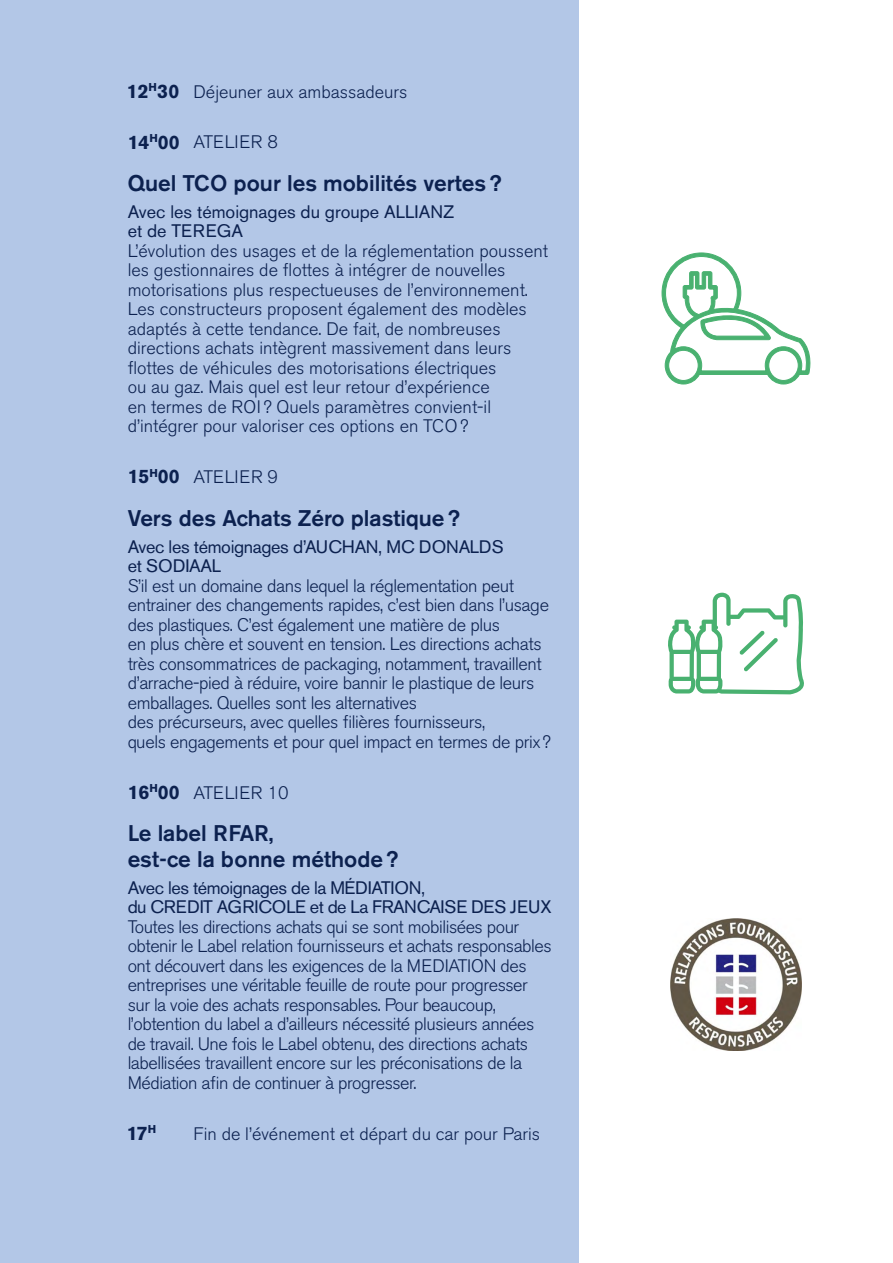
<style>
.page{position:relative;width:893px;height:1263px;background:#fff}
.page>*{position:absolute;margin:0;border:0;box-sizing:border-box;transform-origin:0 0}
.t1{font:500 22.5px/25.5px "Akzidenz Grotesk BE";color:#0c214f}
.t2{font:700 19.35px "Akzidenz Grotesk BE";color:#0c214f}
.t3{font:300 18px/19.5px "Akzidenz Grotesk BE";letter-spacing:-.02em;color:#0c214f}
.t4{font:300 18px/19.5px "Akzidenz Grotesk BE";color:#0c214f}
.t5{font:18px/19.5px "Akzidenz Grotesk BE";letter-spacing:-.01em;color:#0c214f}
.t6{font:300 18px "Akzidenz Grotesk BE";letter-spacing:.02em;color:#0c214f}
.s1{font-weight:700;font-size:19.35px}
</style>
<div class="page">
<div style="left:0;top:0;width:579px;height:1263px;background:#b3c7e7"></div>
<img style="left:670px;top:919px;width:132px;height:131px">
<svg style="left:668px;top:592px;width:136px;height:102px"></svg>
<svg style="left:661px;top:252px;width:150px;height:133px"></svg>
<p class="t4" style="left:127px;top:82px;width:282px"><span class="s1">12</span><sup>H</sup><span class="s1">30</span> Déjeuner aux ambassadeurs</p>
<p class="t2" style="left:128px;top:131px;width:54px">14<sup>H</sup>00</p>
<p class="t1" style="left:128px;top:171px;width:376px">Quel TCO pour les mobilités vertes?</p>
<p class="t5" style="left:128px;top:202px;width:328px">Avec les témoignages du groupe ALLIANZ et de TEREGA</p>
<p class="t4" style="left:128px;top:241px;width:422px">L’évolution des usages et de la réglementation poussent les gestionnaires de flottes à intégrer de nouvelles motorisations plus respectueuses de l’environnement.<br>Les constructeurs proposent également des modèles adaptés à cette tendance. De fait, de nombreuses directions achats intègrent massivement dans leurs flottes de véhicules des motorisations électriques<br>ou au gaz. Mais quel est leur retour d’expérience<br>en termes de ROI ? Quels paramètres convient-il d’intégrer pour valoriser ces options en TCO?</p>
<p class="t6" style="left:194px;top:132px;width:86px">ATELIER 8</p>
<p class="t2" style="left:128px;top:465px;width:54px">15<sup>H</sup>00</p>
<p class="t1" style="left:128px;top:505px;width:334px">Vers des Achats Zéro plastique?</p>
<p class="t5" style="left:128px;top:537px;width:378px">Avec les témoignages d’AUCHAN, MC DONALDS et SODIAAL</p>
<p class="t3" style="left:128px;top:576px;width:425px">S’il est un domaine dans lequel la réglementation peut entrainer des changements rapides, c’est bien dans l’usage des plastiques. C’est également une matière de plus<br>en plus chère et souvent en tension. Les directions achats très consommatrices de packaging, notamment, travaillent d’arrache-pied à réduire, voire bannir le plastique de leurs emballages. Quelles sont les alternatives<br>des précurseurs, avec quelles filières fournisseurs,<br>quels engagements et pour quel impact en termes de prix?</p>
<p class="t6" style="left:194px;top:467px;width:86px">ATELIER 9</p>
<p class="t2" style="left:128px;top:781px;width:54px">16<sup>H</sup>00</p>
<p class="t1" style="left:128px;top:821px;width:272px">Le label RFAR,<br>est-ce la bonne méthode?</p>
<p class="t5" style="left:128px;top:878px;width:425px">Avec les témoignages de la MÉDIATION,<br>du CREDIT AGRICOLE et de La FRANCAISE DES JEUX</p>
<p class="t3" style="left:128px;top:917px;width:425px">Toutes les directions achats qui se sont mobilisées pour obtenir le Label relation fournisseurs et achats responsables ont découvert dans les exigences de la MEDIATION des entreprises une véritable feuille de route pour progresser sur la voie des achats responsables. Pour beaucoup, l’obtention du label a d’ailleurs nécessité plusieurs années de travail. Une fois le Label obtenu, des directions achats labellisées travaillent encore sur les préconisations de la Médiation afin de continuer à progresser.</p>
<p class="t4" style="left:194px;top:783px;width:96px">ATELIER 10</p>
<p class="t2" style="left:127px;top:1122px;width:31px">17<sup>H</sup></p>
<p class="t4" style="left:194px;top:1124px;width:348px">Fin de l’événement et départ du car pour Paris</p>
</div>
